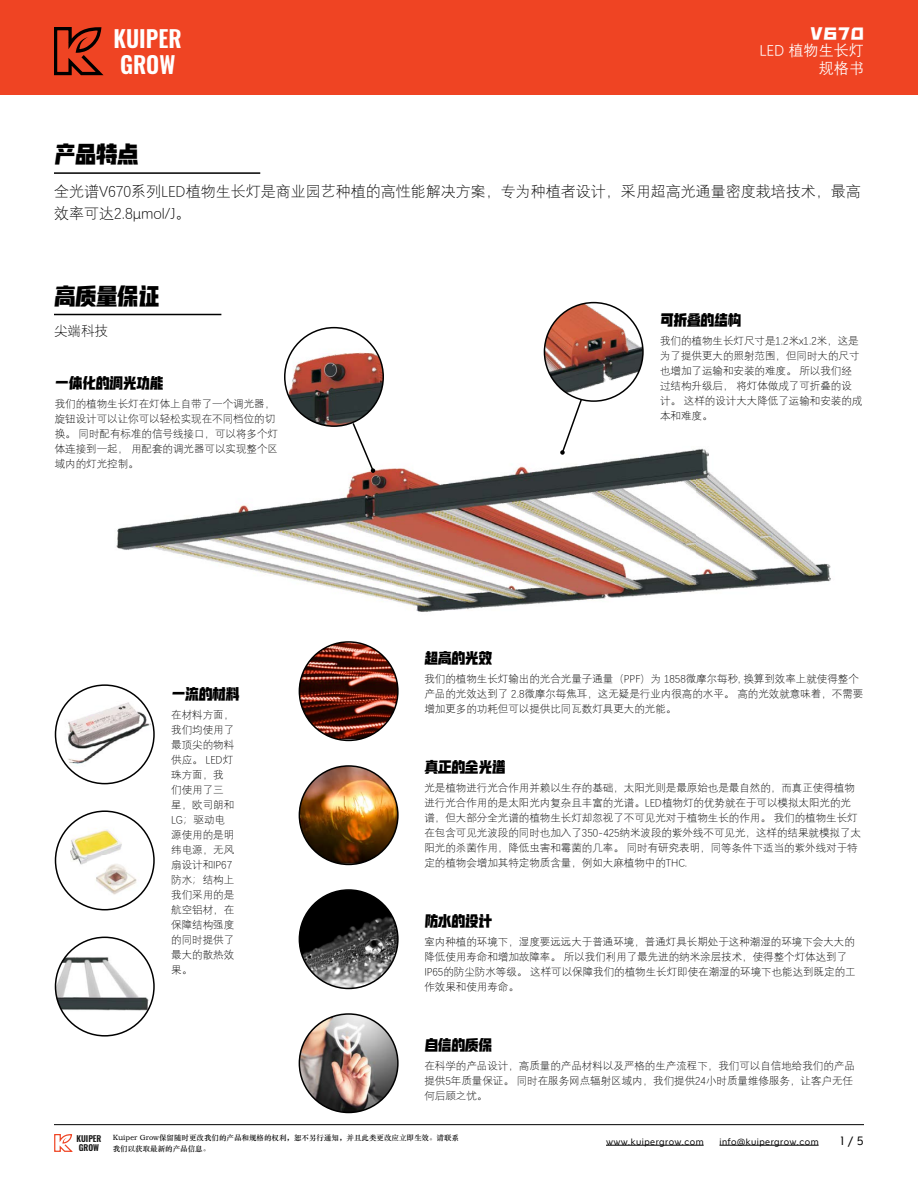
<style>
.page{position:relative;width:918px;height:1188px;background:#fff}
.page>*{position:absolute;margin:0;border:0;box-sizing:border-box;transform-origin:0 0}
.t1{font:600 23.25px/26.5px "Oswald";color:#fff}
.t2{font:21px "Shanghai Face Rock GB Heavy";color:#000}
.t3{font:300 15px/22.5px "Deng Xian";color:#000}
.t4{font:15px/18px "Deng Xian";letter-spacing:.01em;color:#fff;text-align:right}
.t5{font:15px "Shanghai Face Rock GB Heavy";color:#fff}
.t6{font:13.5px "Shanghai Face Rock GB Heavy";color:#000}
.t7{font:300 13.5px "Deng Xian";color:#000}
.t8{font:12px "Never Mind";color:#000}
.t9{font:300 10.5px/15px "Deng Xian";color:#000}
.t10{font:9px "Never Mind";letter-spacing:.05em;color:#000}
.t11{font:600 8.4px/9.6px "Oswald";color:#181818}
.t12{font:7.5px/10.5px "ST Zhongsong";color:#000}
</style>
<div class="page">
<div style="left:0;top:0;width:918px;height:95px;background:#ef4423"></div>
<img style="left:115px;top:395px;width:716px;height:293px">
<hr style="left:606px;top:1145px;width:98px;height:1px;background:#000">
<hr style="left:719px;top:1145px;width:100px;height:1px;background:#000">
<svg style="left:54px;top:27px;width:50px;height:48px"></svg>
<svg style="left:54px;top:1134px;width:19px;height:18px"></svg>
<hr style="left:54px;top:1124px;width:810px;height:1px;background:#000">
<img style="left:285px;top:341px;width:16px;height:34px">
<div style="left:284px;top:327px;width:100px;height:100px;border:2px solid #000;border-radius:50%"></div>
<img style="left:56px;top:951px;width:93px;height:63px">
<div style="left:55px;top:937px;width:100px;height:100px;border:2px solid #000;border-radius:50%"></div>
<img style="left:545px;top:303px;width:98px;height:98px">
<div style="left:544px;top:302px;width:100px;height:100px;border:2px solid #000;border-radius:50%"></div>
<img style="left:299px;top:890px;width:99px;height:98px;border-radius:48px">
<div style="left:299px;top:889px;width:100px;height:100px;border:2px solid #000;border-radius:50%"></div>
<img style="left:299px;top:1014px;width:99px;height:98px;border-radius:48px">
<div style="left:299px;top:1013px;width:100px;height:100px;border:2px solid #000;border-radius:50%"></div>
<img style="left:299px;top:766px;width:99px;height:98px">
<div style="left:299px;top:765px;width:100px;height:100px;border:2px solid #000;border-radius:50%"></div>
<img style="left:299px;top:642px;width:99px;height:97px">
<div style="left:299px;top:641px;width:100px;height:100px;border:2px solid #000;border-radius:50%"></div>
<img style="left:61px;top:698px;width:92px;height:69px">
<div style="left:55px;top:684px;width:100px;height:100px;border:2px solid #000;border-radius:50%"></div>
<img style="left:70px;top:829px;width:52px;height:36px">
<img style="left:96px;top:866px;width:48px;height:36px">
<img style="left:87px;top:856px;width:35px;height:12px">
<div style="left:55px;top:810px;width:100px;height:100px;border:2px solid #000;border-radius:50%"></div>
<svg style="left:351px;top:421px;width:24px;height:52px"></svg>
<svg style="left:560px;top:398px;width:23px;height:57px"></svg>
<hr style="left:54px;top:172px;width:206px;height:2px;background:#000">
<hr style="left:54px;top:314px;width:167px;height:1px;background:#000">
<h1 class="t1" style="left:114px;top:26px;width:70px">KUIPER<br>GROW</h1>
<h3 class="t5" style="left:811px;top:24px;width:55px">V670</h3>
<h3 class="t4" style="left:759px;top:41px;width:106px">LED 植物生长灯规格书</h3>
<h2 class="t2" style="left:54px;top:141px;width:85px">产品特点</h2>
<h3 class="t3" style="left:54px;top:179px;width:808px">全光谱V670系列LED植物生长灯是商业园艺种植的高性能解决方案，专为种植者设计，采用超高光通量密度栽培技术，最高效率可达2.8μmol/J。</h3>
<h2 class="t2" style="left:54px;top:283px;width:106px">高质量保证</h2>
<p class="t7" style="left:54px;top:323px;width:55px">尖端科技</p>
<p class="t6" style="left:55px;top:374px;width:109px">一体化的调光功能</p>
<p class="t9" style="left:55px;top:396px;width:225px">我们的植物生长灯在灯体上自带了一个调光器，旋钮设计可以让你可以轻松实现在不同档位的切换。 同时配有标准的信号线接口，可以将多个灯体连接到一起， 用配套的调光器可以实现整个区域内的灯光控制。</p>
<p class="t6" style="left:172px;top:686px;width:69px">一流的材料</p>
<p class="t9" style="left:171px;top:707px;width:64px">在材料方面，我们均使用了最顶尖的物料供应。 LED灯珠方面，我们使用了三星，欧司朗和<br>LG；驱动电源使用的是明纬电源，无风扇设计和IP67防水；结构上我们采用的是航空铝材，在保障结构强度的同时提供了最大的散热效果。</p>
<p class="t6" style="left:660px;top:311px;width:82px">可折叠的结构</p>
<p class="t9" style="left:660px;top:333px;width:204px">我们的植物生长灯尺寸是1.2米x1.2米，这是为了提供更大的照射范围，但同时大的尺寸也增加了运输和安装的难度。 所以我们经过结构升级后， 将灯体做成了可折叠的设计。 这样的设计大大降低了运输和安装的成本和难度。</p>
<p class="t6" style="left:424px;top:650px;width:69px">超高的光效</p>
<p class="t9" style="left:424px;top:671px;width:440px">我们的植物生长灯输出的光合光量子通量（PPF）为 1858微摩尔每秒, 换算到效率上就使得整个产品的光效达到了 2.8微摩尔每焦耳，这无疑是行业内很高的水平。 高的光效就意味着，不需要增加更多的功耗但可以提供比同瓦数灯具更大的光能。</p>
<p class="t6" style="left:424px;top:759px;width:82px">真正的全光谱</p>
<p class="t9" style="left:424px;top:780px;width:438px">光是植物进行光合作用并赖以生存的基础，太阳光则是最原始也是最自然的，而真正使得植物进行光合作用的是太阳光内复杂且丰富的光谱。LED植物灯的优势就在于可以模拟太阳光的光谱，但大部分全光谱的植物生长灯却忽视了不可见光对于植物生长的作用。 我们的植物生长灯在包含可见光波段的同时也加入了350-425纳米波段的紫外线不可见光，这样的结果就模拟了太阳光的杀菌作用，降低虫害和霉菌的几率。 同时有研究表明，同等条件下适当的紫外线对于特定的植物会增加其特定物质含量，例如大麻植物中的THC.</p>
<p class="t6" style="left:424px;top:913px;width:69px">防水的设计</p>
<p class="t9" style="left:424px;top:934px;width:433px">室内种植的环境下，湿度要远远大于普通环境，普通灯具长期处于这种潮湿的环境下会大大的降低使用寿命和增加故障率。 所以我们利用了最先进的纳米涂层技术，使得整个灯体达到了IP65的防尘防水等级。 这样可以保障我们的植物生长灯即使在潮湿的环境下也能达到既定的工作效果和使用寿命。</p>
<p class="t6" style="left:424px;top:1037px;width:69px">自信的质保</p>
<p class="t9" style="left:424px;top:1058px;width:432px">在科学的产品设计，高质量的产品材料以及严格的生产流程下，我们可以自信地给我们的产品提供5年质量保证。 同时在服务网点辐射区域内，我们提供24小时质量维修服务，让客户无任何后顾之忧。</p>
<p class="t11" style="left:76px;top:1134px;width:27px">KUIPER<br>GROW</p>
<p class="t12" style="left:113px;top:1133px;width:348px">Kuiper Grow保留随时更改我们的产品和规格的权利，恕不另行通知，并且此类更改应立即生效。请联系我们以获取最新的产品信息。</p>
<p class="t10" style="left:606px;top:1135px;width:99px">www.kuipergrow.com</p>
<p class="t10" style="left:719px;top:1135px;width:101px">info@kuipergrow.com</p>
<p class="t8" style="left:840px;top:1132px;width:25px">1 / 5</p>
</div>
